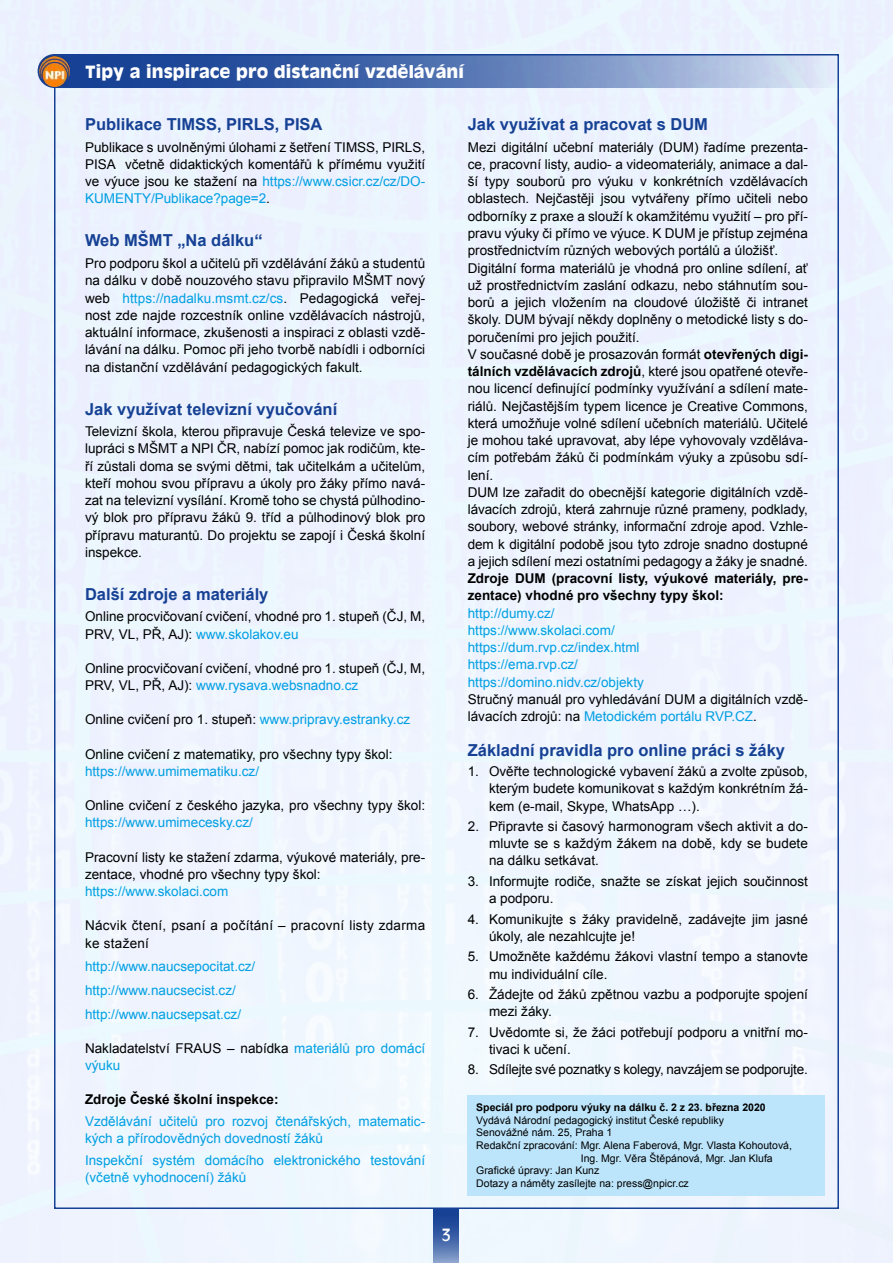
<style>
.page{position:relative;width:893px;height:1263px;background:#edf4fe}
.page>*{position:absolute;margin:0;border:0;box-sizing:border-box;transform-origin:0 0}
.t1{font:700 16.5px "Arial";color:#164194}
.t2{font:700 16.5px "Antique Olive";letter-spacing:.005em;color:#fff}
.t3{font:16.5px "Antique Olive";color:#fff}
.t4{font:13.5px/17.2px "Arial";color:#000}
.t5{font:13.5px/17.2px "Arial";color:#009fe3}
.t6{font:700 13.5px/17.2px "Arial";color:#000}
.t7{font:13.5px/17.2px "Arial";letter-spacing:.02em;color:#000}
.t8{font:10.5px "Arial";color:#000}
.t9{font:700 10.5px "Arial";color:#000}
.s1{color:#009fe3}
.s2{font-weight:700}
</style>
<div class="page">
<svg style="left:434px;top:1208px;width:25px;height:55px"></svg>
<svg style="left:38px;top:54px;width:801px;height:34px;background:#5e7cb7"></svg>
<img style="left:40px;top:56px;width:29px;height:30px">
<div style="left:468px;top:1095px;width:357px;height:100px;background:#bce4fa"></div>
<p class="t2" style="left:85px;top:61px;width:380px">Tipy a inspirace pro distanční vzdělávání</p>
<p class="t1" style="left:85px;top:113px;width:239px">Publikace TIMSS, PIRLS, PISA</p>
<p class="t4" style="left:85px;top:138px;width:342px;text-align:justify">Publikace s uvolněnými úlohami z šetření TIMSS, PIRLS, PISA včetně didaktických komentářů k přímému využití ve výuce jsou ke stažení na <span class="s1">https://www.csicr.cz/cz/DO-KUMENTY/Publikace?page=2</span>.</p>
<p class="t1" style="left:85px;top:230px;width:179px">Web MŠMT „Na dálku“</p>
<p class="t4" style="left:85px;top:255px;width:342px;text-align:justify">Pro podporu škol a učitelů při vzdělávání žáků a studentů na dálku v době nouzového stavu připravilo MŠMT nový web <span class="s1">https://nadalku.msmt.cz/cs</span>. Pedagogická veřej&shy;nost zde najde rozcestník online vzdělávacích nástrojů, aktuální informace, zkušenosti a inspiraci z oblasti vzdě&shy;lávání na dálku. Pomoc při jeho tvorbě nabídli i odborníci na distanční vzdělávání pedagogických fakult.</p>
<p class="t1" style="left:85px;top:398px;width:254px">Jak využívat televizní vyučování</p>
<p class="t4" style="left:85px;top:423px;width:342px;text-align:justify">Televizní škola, kterou připravuje Česká televize ve spo&shy;lupráci s MŠMT a NPI ČR, nabízí pomoc jak rodičům, kte&shy;ří zůstali doma se svými dětmi, tak učitelkám a učitelům, kteří mohou svou přípravu a úkoly pro žáky přímo navá&shy;zat na televizní vysílání. Kromě toho se chystá půlhodino&shy;vý blok pro přípravu žáků 9. tříd a půlhodinový blok pro přípravu maturantů. Do projektu se zapojí i Česká školní inspekce.</p>
<p class="t1" style="left:85px;top:583px;width:185px">Další zdroje a materiály</p>
<p class="t4" style="left:85px;top:608px;width:342px">Online procvičovaní cvičení, vhodné pro 1. stupeň (ČJ, M,<br>PRV, VL, PŘ, AJ): <span class="s1">www.skolakov.eu</span></p>
<p class="t4" style="left:85px;top:660px;width:342px">Online procvičovaní cvičení, vhodné pro 1. stupeň (ČJ, M,<br>PRV, VL, PŘ, AJ): <span class="s1">www.rysava.websnadno.cz</span></p>
<p class="t4" style="left:85px;top:711px;width:327px">Online cvičení pro 1. stupeň: <span class="s1">www.pripravy.estranky.cz</span></p>
<p class="t4" style="left:85px;top:745px;width:309px">Online cvičení z matematiky, pro všechny typy škol:</p>
<p class="t5" style="left:85px;top:763px;width:176px">https://www.umimematiku.cz/</p>
<p class="t4" style="left:85px;top:797px;width:342px">Online cvičení z českého jazyka, pro všechny typy škol:</p>
<p class="t5" style="left:85px;top:814px;width:169px">https://www.umimecesky.cz/</p>
<p class="t4" style="left:85px;top:848px;width:342px">Pracovní listy ke stažení zdarma, výukové materiály, pre&shy;zentace, vhodné pro všechny typy škol:</p>
<p class="t5" style="left:85px;top:883px;width:145px">https://www.skolaci.com</p>
<p class="t7" style="left:85px;top:917px;width:342px">Nácvik čtení, psaní a počítání – pracovní listy zdarma ke stažení</p>
<p class="t5" style="left:85px;top:955px;width:172px;line-height:23.7px">http://www.naucsepocitat.cz/ http://www.naucsecist.cz/ http://www.naucsepsat.cz/</p>
<p class="t4" style="left:85px;top:1039px;width:342px">Nakladatelství FRAUS – nabídka <span class="s1">materiálů pro domácí výuku</span></p>
<p class="t6" style="left:85px;top:1091px;width:195px">Zdroje České školní inspekce:</p>
<p class="t5" style="left:85px;top:1113px;width:342px">Vzdělávání učitelů pro rozvoj čtenářských, matematic&shy;kých a přírodovědných dovedností žáků</p>
<p class="t5" style="left:85px;top:1151px;width:342px">Inspekční systém domácího elektronického testování (včetně vyhodnocení) žáků</p>
<p class="t3" style="left:442px;top:1225px;width:11px">3</p>
<p class="t1" style="left:468px;top:113px;width:242px">Jak využívat a pracovat s DUM</p>
<p class="t4" style="left:468px;top:138px;width:342px">Mezi digitální učební materiály (DUM) řadíme prezenta&shy;ce, pracovní listy, audio- a videomateriály, animace a dal&shy;ší typy souborů pro výuku v konkrétních vzdělávacích oblastech. Nejčastěji jsou vytvářeny přímo učiteli nebo odborníky z praxe a slouží k okamžitému využití – pro pří&shy;pravu výuky či přímo ve výuce. K DUM je přístup zejména prostřednictvím různých webových portálů a úložišť.<br>Digitální forma materiálů je vhodná pro online sdílení, ať už prostřednictvím zaslání odkazu, nebo stáhnutím sou&shy;borů a jejich vložením na cloudové úložiště či intranet školy. DUM bývají někdy doplněny o metodické listy s do&shy;poručeními pro jejich použití.<br>V současné době je prosazován formát <span class="s2">otevřených digi&shy;tálních vzdělávacích zdrojů</span>, které jsou opatřené otevře&shy;nou licencí definující podmínky využívání a sdílení mate&shy;riálů. Nejčastějším typem licence je Creative Commons, která umožňuje volné sdílení učebních materiálů. Učitelé je mohou také upravovat, aby lépe vyhovovaly vzděláva&shy;cím potřebám žáků či podmínkám výuky a způsobu sdí&shy;lení.<br>DUM lze zařadit do obecnější kategorie digitálních vzdě&shy;lávacích zdrojů, která zahrnuje různé prameny, podklady, soubory, webové stránky, informační zdroje apod. Vzhle&shy;dem k digitální podobě jsou tyto zdroje snadno dostupné a jejich sdílení mezi ostatními pedagogy a žáky je snadné.</p>
<p class="t6" style="left:468px;top:570px;width:342px">Zdroje DUM (pracovní listy, výukové materiály, pre&shy;zentace) vhodné pro všechny typy škol:</p>
<p class="t5" style="left:468px;top:604px;width:178px">http://dumy.cz/ https://www.skolaci.com/ https://dum.rvp.cz/index.html https://ema.rvp.cz/ https://domino.nidv.cz/objekty</p>
<p class="t4" style="left:468px;top:691px;width:342px">Stručný manuál pro vyhledávání DUM a digitálních vzdě&shy;lávacích zdrojů: na <span class="s1">Metodickém portálu RVP.CZ</span>.</p>
<p class="t1" style="left:468px;top:739px;width:319px">Základní pravidla pro online práci s žáky</p>
<p class="t4" style="left:489px;top:763px;width:320px;text-align:justify;text-indent:-21px">1. Ověřte technologické vybavení žáků a zvolte způsob, kterým budete komunikovat s každým konkrétním žá&shy;kem (e-mail, Skype, WhatsApp …).</p>
<p class="t4" style="left:489px;top:818px;width:320px;text-align:justify;text-indent:-21px">2. Připravte si časový harmonogram všech aktivit a do&shy;mluvte se s každým žákem na době, kdy se budete na dálku setkávat.</p>
<p class="t4" style="left:489px;top:873px;width:320px;text-indent:-21px">3. Informujte rodiče, snažte se získat jejich součinnost a podporu.</p>
<p class="t4" style="left:489px;top:910px;width:320px;text-indent:-21px">4. Komunikujte s žáky pravidelně, zadávejte jim jasné úkoly, ale nezahlcujte je!</p>
<p class="t4" style="left:489px;top:948px;width:320px;text-indent:-21px">5. Umožněte každému žákovi vlastní tempo a stanovte mu individuální cíle.</p>
<p class="t4" style="left:489px;top:986px;width:320px;text-indent:-21px">6. Žádejte od žáků zpětnou vazbu a podporujte spojení mezi žáky.</p>
<p class="t4" style="left:489px;top:1023px;width:320px;text-indent:-21px">7. Uvědomte si, že žáci potřebují podporu a vnitřní mo&shy;tivaci k učení.</p>
<p class="t4" style="left:468px;top:1061px;width:342px">8. Sdílejte své poznatky s kolegy, navzájem se podporujte.</p>
<p class="t9" style="left:476px;top:1100px;width:291px">Speciál pro podporu výuky na dálku č. 2 z 23. března 2020</p>
<p class="t8" style="left:476px;top:1113px;width:249px">Vydává Národní pedagogický institut České republiky</p>
<p class="t8" style="left:476px;top:1126px;width:137px">Senovážné nám. 25, Praha 1</p>
<p class="t8" style="left:476px;top:1138px;width:317px">Redakční zpracování: Mgr. Alena Faberová, Mgr. Vlasta Kohoutová,</p>
<p class="t8" style="left:581px;top:1151px;width:194px">Ing. Mgr. Věra Štěpánová, Mgr. Jan Klufa</p>
<p class="t8" style="left:476px;top:1164px;width:125px">Grafické úpravy: Jan Kunz</p>
<p class="t8" style="left:476px;top:1176px;width:214px">Dotazy a náměty zasílejte na: press@npicr.cz</p>
</div>
